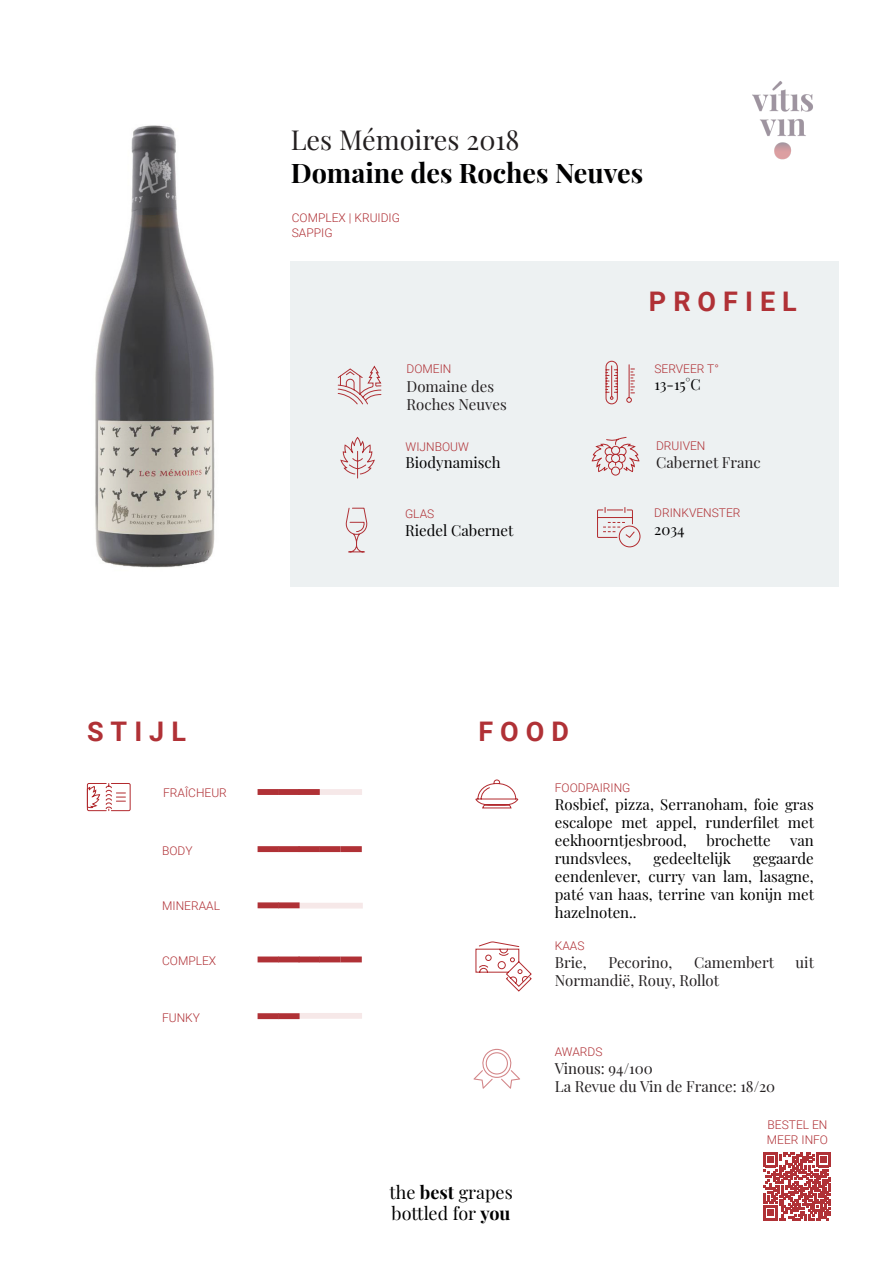
<style>
.page{position:relative;width:893px;height:1263px;background:#fff}
.page>*{position:absolute;margin:0;border:0;box-sizing:border-box;transform-origin:0 0}
.t1{font:700 27px "Playfair Display";color:#000001}
.t2{font:700 27px "Roboto";letter-spacing:.26em;color:#b03136}
.t3{font:27px "Playfair Display";color:#231f20}
.t4{font:18px/21.6px "Playfair Display";color:#000001}
.t5{font:15px/18px "Playfair Display";color:#000001;text-align:justify}
.t6{font:15px/18px "Playfair Display";color:#231f20}
.t7{font:300 12px/14.4px "Roboto";color:#b03136}
.s1{font-weight:700}
</style>
<div class="page">
<img style="left:752px;top:81px;width:61px;height:79px">
<div style="left:290px;top:261px;width:549px;height:325px;background:#edf1f2"></div>
<img style="left:95px;top:125px;width:120px;height:443px">
<svg style="left:337px;top:365px;width:45px;height:40px"></svg>
<svg style="left:340px;top:437px;width:35px;height:42px"></svg>
<svg style="left:591px;top:437px;width:49px;height:39px"></svg>
<svg style="left:605px;top:360px;width:30px;height:45px"></svg>
<svg style="left:345px;top:507px;width:23px;height:46px"></svg>
<svg style="left:597px;top:507px;width:44px;height:41px"></svg>
<div style="left:258px;top:789px;width:104px;height:6px;background:#f6e8e8"></div>
<svg style="left:86px;top:783px;width:45px;height:28px"></svg>
<div style="left:258px;top:903px;width:105px;height:5px;background:#f6e8e8"></div>
<div style="left:258px;top:1013px;width:104px;height:6px;background:#f6e8e8"></div>
<div style="left:258px;top:957px;width:104px;height:6px;background:#dca5a8"></div>
<svg style="left:258px;top:789px;width:20px;height:6px"></svg>
<svg style="left:278px;top:789px;width:20px;height:6px"></svg>
<svg style="left:298px;top:789px;width:22px;height:6px"></svg>
<svg style="left:258px;top:846px;width:20px;height:6px"></svg>
<svg style="left:278px;top:846px;width:20px;height:6px"></svg>
<svg style="left:298px;top:846px;width:21px;height:6px"></svg>
<svg style="left:319px;top:846px;width:21px;height:6px"></svg>
<svg style="left:340px;top:846px;width:22px;height:6px"></svg>
<svg style="left:258px;top:902px;width:20px;height:6px"></svg>
<svg style="left:278px;top:902px;width:22px;height:6px"></svg>
<svg style="left:258px;top:1013px;width:20px;height:6px"></svg>
<svg style="left:278px;top:1013px;width:22px;height:6px"></svg>
<svg style="left:258px;top:956px;width:20px;height:6px"></svg>
<svg style="left:278px;top:956px;width:20px;height:6px"></svg>
<svg style="left:298px;top:956px;width:21px;height:6px"></svg>
<svg style="left:319px;top:956px;width:21px;height:6px"></svg>
<svg style="left:340px;top:956px;width:22px;height:6px"></svg>
<svg style="left:475px;top:779px;width:44px;height:30px"></svg>
<svg style="left:475px;top:941px;width:57px;height:51px"></svg>
<svg style="left:473px;top:1049px;width:47px;height:40px"></svg>
<svg style="left:763px;top:1153px;width:68px;height:67px"></svg>
<p class="t3" style="left:291px;top:119px;width:230px">Les Mémoires 2018</p>
<p class="t1" style="left:291px;top:151px;width:354px">Domaine des Roches Neuves</p>
<p class="t7" style="left:292px;top:210px;width:110px">COMPLEX | KRUIDIG<br>SAPPIG</p>
<p class="t7" style="left:407px;top:361px;width:46px">DOMEIN</p>
<p class="t2" style="left:649px;top:283px;width:149px">PROFIEL</p>
<p class="t7" style="left:654px;top:361px;width:66px">SERVEER T°</p>
<p class="t6" style="left:407px;top:376px;width:102px">Domaine des<br>Roches Neuves</p>
<p class="t5" style="left:654px;top:375px;width:48px">13-15°C</p>
<p class="t7" style="left:406px;top:439px;width:65px">WIJNBOUW</p>
<p class="t5" style="left:406px;top:452px;width:97px">Biodynamisch</p>
<p class="t7" style="left:656px;top:438px;width:51px">DRUIVEN</p>
<p class="t6" style="left:656px;top:452px;width:106px">Cabernet Franc</p>
<p class="t7" style="left:405px;top:506px;width:31px">GLAS</p>
<p class="t7" style="left:654px;top:505px;width:88px">DRINKVENSTER</p>
<p class="t5" style="left:405px;top:520px;width:110px">Riedel Cabernet</p>
<p class="t2" style="left:87px;top:713px;width:100px">STIJL</p>
<p class="t2" style="left:478px;top:713px;width:92px">FOOD</p>
<p class="t5" style="left:654px;top:519px;width:32px">2034</p>
<p class="t7" style="left:163px;top:785px;width:65px">FRAÎCHEUR</p>
<p class="t7" style="left:162px;top:842px;width:32px">BODY</p>
<p class="t7" style="left:162px;top:898px;width:59px">MINERAAL</p>
<p class="t7" style="left:162px;top:953px;width:56px">COMPLEX</p>
<p class="t7" style="left:162px;top:1010px;width:39px">FUNKY</p>
<p class="t4" style="left:389px;top:1180px;width:125px">the <span class="s1">best</span> grapes bottled for <span class="s1">you</span></p>
<p class="t7" style="left:555px;top:780px;width:77px">FOODPAIRING</p>
<p class="t5" style="left:555px;top:794px;width:261px">Rosbief, pizza, Serranoham, foie gras escalope met appel, runderfilet met eekhoorntjesbrood,</p>
<p class="t5" style="left:706px;top:830px;width:66px">brochette</p>
<p class="t5" style="left:790px;top:830px;width:25px">van</p>
<p class="t5" style="left:555px;top:848px;width:261px;text-indent:198px">gegaarde eendenlever, curry van lam, lasagne, paté van haas, terrine van konijn met hazelnoten..</p>
<p class="t5" style="left:555px;top:848px;width:78px">rundsvlees,</p>
<p class="t5" style="left:654px;top:848px;width:79px">gedeeltelijk</p>
<p class="t7" style="left:555px;top:938px;width:31px">KAAS</p>
<p class="t6" style="left:555px;top:952px;width:33px">Brie,</p>
<p class="t6" style="left:608px;top:952px;width:65px">Pecorino,</p>
<p class="t6" style="left:694px;top:952px;width:82px">Camembert</p>
<p class="t6" style="left:796px;top:952px;width:20px">uit</p>
<p class="t6" style="left:555px;top:970px;width:166px">Normandië, Rouy, Rollot</p>
<p class="t7" style="left:555px;top:1044px;width:49px">AWARDS</p>
<p class="t6" style="left:555px;top:1058px;width:99px">Vinous: 94/100</p>
<p class="t6" style="left:555px;top:1076px;width:222px">La Revue du Vin de France: 18/20</p>
<p class="t7" style="left:767px;top:1117px;width:63px">BESTEL EN<br>MEER INFO</p>
</div>
